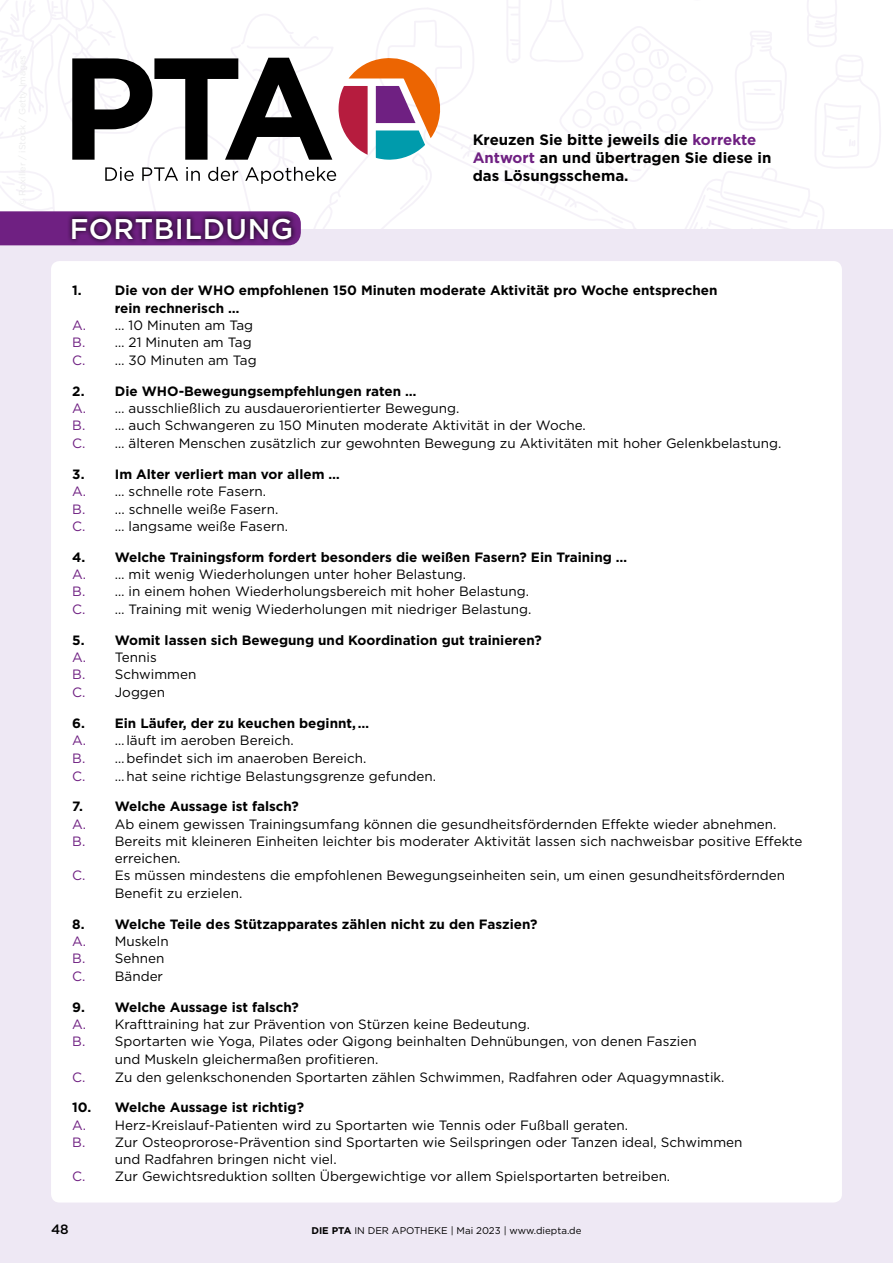
<style>
.page{position:relative;width:893px;height:1263px;background:#fff}
.page>*{position:absolute;margin:0;border:0;box-sizing:border-box;transform-origin:0 0}
.t1{font:500 28.5px "Gotham";letter-spacing:.02em;color:#fff}
.t2{font:700 15px/18px "Gotham";color:#000}
.t3{font:13.5px/17.5px "Gotham";color:#000}
.t4{font:700 13.5px/17.5px "Gotham";color:#000}
.t5{font:500 13.5px "Gotham";color:#000}
.t6{font:9.75px "Gotham";color:#000}
.s1{color:#6f2082}
.s2{font-weight:700}
.s3{font-weight:400;color:#6f2082}
.s4{font-weight:400}
</style>
<div class="page">
<div style="left:0;top:229px;width:893px;height:1034px;background:#eee8f4"></div>
<div style="left:51px;top:261px;width:791px;height:941px;background:#fff;border-radius:9px"></div>
<svg style="left:0;top:0;width:879px;height:229px"></svg>
<svg style="left:338px;top:58px;width:102px;height:102px"></svg>
<svg style="left:72px;top:58px;width:260px;height:102px"></svg>
<svg style="left:105px;top:167px;width:29px;height:14px"></svg>
<svg style="left:142px;top:167px;width:36px;height:14px"></svg>
<svg style="left:186px;top:167px;width:14px;height:14px"></svg>
<svg style="left:208px;top:167px;width:30px;height:14px"></svg>
<svg style="left:245px;top:167px;width:91px;height:17px"></svg>
<svg style="left:0;top:211px;width:301px;height:34px"></svg>
<div style="left:67px;top:213px;width:230px;height:32px;background:#000;opacity:.75"></div>
<h1 class="t1" style="left:70px;top:210px;width:225px">FORTBILDUNG</h1>
<p class="t2" style="left:473px;top:130px;width:300px">Kreuzen Sie bitte jeweils die <span class="s1">korrekte<br>Antwort</span> an und übertragen Sie diese in das Lösungsschema.</p>
<p class="t4" style="left:72px;top:281px;width:11px">1.</p>
<p class="t4" style="left:115px;top:281px;width:604px">Die von der WHO empfohlenen 150 Minuten moderate Aktivität pro Woche entsprechen</p>
<p class="t4" style="left:115px;top:299px;width:126px">rein rechnerisch …</p>
<p class="t3" style="left:72px;top:316px;width:182px"><span class="s1">A.</span> … 10 Minuten am Tag</p>
<p class="t3" style="left:72px;top:333px;width:181px"><span class="s1">B.</span> … 21 Minuten am Tag</p>
<p class="t3" style="left:72px;top:351px;width:186px"><span class="s1">C.</span> … 30 Minuten am Tag</p>
<p class="t3" style="left:72px;top:382px;width:711px"><span class="s2">2. Die WHO-Bewegungsempfehlungen raten …<br></span><span class="s1">A.</span> … ausschließlich zu ausdauerorientierter Bewegung.<br><span class="s1">B.</span> … auch Schwangeren zu 150 Minuten moderate Aktivität in der Woche.<br><span class="s1">C.</span> … älteren Menschen zusätzlich zur gewohnten Bewegung zu Aktivitäten mit hoher Gelenkbelastung.</p>
<p class="t3" style="left:72px;top:465px;width:269px"><span class="s2">3. Im Alter verliert man vor allem …<br></span><span class="s1">A.</span> … schnelle rote Fasern.<br><span class="s1">B.</span> ... schnelle weiße Fasern.<br><span class="s1">C.</span> … langsame weiße Fasern.</p>
<p class="t3" style="left:72px;top:548px;width:556px"><span class="s2">4. Welche Trainingsform fordert besonders die weißen Fasern? Ein Training … </span><span class="s1">A.</span> … mit wenig Wiederholungen unter hoher Belastung.<br><span class="s1">B.</span> … in einem hohen Wiederholungsbereich mit hoher Belastung.<br><span class="s1">C.</span> … Training mit wenig Wiederholungen mit niedriger Belastung.</p>
<p class="t4" style="left:72px;top:631px;width:471px">5. Womit lassen sich Bewegung und Koordination gut trainieren?<br><span class="s3">A.</span> <span class="s4">Tennis<br></span><span class="s3">B.</span> <span class="s4">Schwimmen<br></span><span class="s3">C.</span> <span class="s4">Joggen</span></p>
<p class="t3" style="left:72px;top:714px;width:365px"><span class="s2">6. Ein Läufer, der zu keuchen beginnt, …<br></span><span class="s1">A.</span> … läuft im aeroben Bereich.<br><span class="s1">B.</span> … befindet sich im anaeroben Bereich.<br><span class="s1">C.</span> … hat seine richtige Belastungsgrenze gefunden.</p>
<p class="t4" style="left:72px;top:798px;width:228px">7. Welche Aussage ist falsch?</p>
<p class="t3" style="left:72px;top:815px;width:706px"><span class="s1">A.</span> Ab einem gewissen Trainingsumfang können die gesundheitsfördernden Effekte wieder abnehmen.</p>
<p class="t3" style="left:72px;top:832px;width:732px"><span class="s1">B.</span> Bereits mit kleineren Einheiten leichter bis moderater Aktivität lassen sich nachweisbar positive Effekte</p>
<p class="t3" style="left:115px;top:849px;width:67px">erreichen.</p>
<p class="t3" style="left:72px;top:867px;width:714px"><span class="s1">C.</span> Es müssen mindestens die empfohlenen Bewegungseinheiten sein, um einen gesundheitsfördernden</p>
<p class="t3" style="left:115px;top:885px;width:129px">Benefit zu erzielen.</p>
<p class="t4" style="left:72px;top:915px;width:467px">8. Welche Teile des Stützapparates zählen nicht zu den Faszien?<br><span class="s3">A.</span> <span class="s4">Muskeln<br></span><span class="s3">B.</span> <span class="s4">Sehnen<br></span><span class="s3">C.</span> <span class="s4">Bänder</span></p>
<p class="t4" style="left:72px;top:998px;width:228px">9. Welche Aussage ist falsch?</p>
<p class="t3" style="left:72px;top:1015px;width:459px"><span class="s1">A.</span> Krafttraining hat zur Prävention von Stürzen keine Bedeutung.</p>
<p class="t3" style="left:72px;top:1032px;width:626px"><span class="s1">B.</span> Sportarten wie Yoga, Pilates oder Qigong beinhalten Dehnübungen, von denen Faszien</p>
<p class="t3" style="left:115px;top:1050px;width:265px">und Muskeln gleichermaßen profitieren.</p>
<p class="t3" style="left:72px;top:1068px;width:654px"><span class="s1">C.</span> Zu den gelenkschonenden Sportarten zählen Schwimmen, Radfahren oder Aquagymnastik.</p>
<p class="t4" style="left:72px;top:1099px;width:233px">10. Welche Aussage ist richtig?</p>
<p class="t3" style="left:72px;top:1116px;width:557px"><span class="s1">A.</span> Herz-Kreislauf-Patienten wird zu Sportarten wie Tennis oder Fußball geraten.</p>
<p class="t3" style="left:72px;top:1133px;width:672px"><span class="s1">B.</span> Zur Osteoprorose-Prävention sind Sportarten wie Seilspringen oder Tanzen ideal, Schwimmen</p>
<p class="t3" style="left:115px;top:1150px;width:223px">und Radfahren bringen nicht viel.</p>
<p class="t3" style="left:72px;top:1167px;width:599px"><span class="s1">C.</span> Zur Gewichtsreduktion sollten Übergewichtige vor allem Spielsportarten betreiben.</p>
<p class="t5" style="left:51px;top:1220px;width:19px">48</p>
<p class="t6" style="left:311px;top:1224px;width:272px"><span class="s2">DIE PTA</span> IN DER APOTHEKE | Mai 2023 | www.diepta.de</p>
</div>
